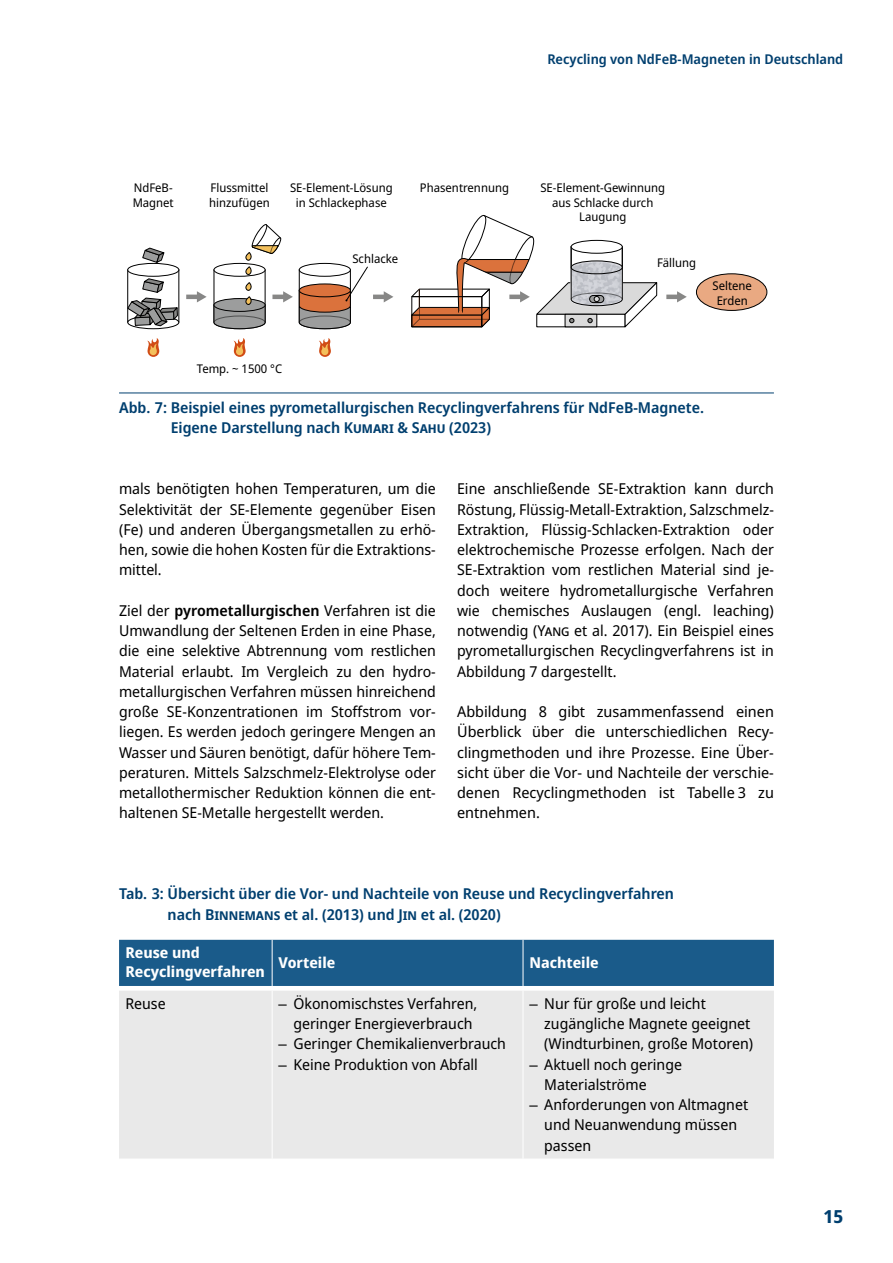
<style>
.page{position:relative;width:893px;height:1263px;background:#fff}
.page>*{position:absolute;margin:0;border:0;box-sizing:border-box;transform-origin:0 0}
.t1{font:700 18px "Noto Sans Display";color:#003f6f}
.P-Fliesstext{font:15px/20.2px "Noto Sans Display";color:#000;text-align:justify}
.BU{font:600 15px/20.2px "Noto Sans Display";color:#003f6f}
.Tabellenüberschrift{font:600 15px/20.2px "Noto Sans Display";color:#003f6f}
.Tabelle_bold_links{font:700 15px/19.5px "Noto Sans Display";color:#fff}
.Tabelle_links{font:15px "Noto Sans Display";color:#000}
.t2{font:600 13.5px "Noto Sans Display";color:#003f6f}
.t3{font:12px/14.4px "Noto Sans Display";color:#000;text-align:center}
.s1{font-weight:600}
.s2{font-family:"Arial"}
</style>
<div class="page">
<div style="left:696px;top:274px;width:71px;height:36px;background:#e9a982;border-radius:50%"></div>
<div style="left:696px;top:273px;width:71px;height:38px;border:1px solid #000;border-radius:50%"></div>
<svg style="left:142px;top:247px;width:23px;height:16px"></svg>
<svg style="left:127px;top:271px;width:52px;height:58px"></svg>
<div style="left:128px;top:263px;width:51px;height:13px;background:#fff;border-radius:50%"></div>
<div style="left:127px;top:263px;width:52px;height:14px;border:1px solid #000;border-radius:50%"></div>
<svg style="left:299px;top:263px;width:51px;height:13px"></svg>
<div style="left:299px;top:263px;width:52px;height:14px;border:1px solid #000;border-radius:50%"></div>
<svg style="left:299px;top:266px;width:69px;height:63px"></svg>
<hr style="left:186px;top:295px;width:13px;height:4px;background:#878786">
<svg style="left:197px;top:291px;width:10px;height:11px"></svg>
<svg style="left:213px;top:224px;width:80px;height:105px"></svg>
<hr style="left:373px;top:295px;width:12px;height:4px;background:#878786">
<svg style="left:384px;top:291px;width:9px;height:11px"></svg>
<svg style="left:411px;top:214px;width:247px;height:114px"></svg>
<hr style="left:666px;top:295px;width:13px;height:4px;background:#878786">
<svg style="left:677px;top:291px;width:10px;height:11px"></svg>
<svg style="left:233px;top:338px;width:13px;height:19px"></svg>
<svg style="left:319px;top:338px;width:12px;height:19px"></svg>
<svg style="left:147px;top:338px;width:12px;height:19px"></svg>
<hr style="left:119px;top:393px;width:655px;height:1px;background:#003f6f">
<div style="left:119px;top:940px;width:655px;height:46px;background:#1a5b8a"></div>
<div style="left:119px;top:991px;width:655px;height:168px;background:#e9e9e9"></div>
<hr style="left:272px;top:940px;width:1px;height:46px;background:#fff">
<hr style="left:523px;top:940px;width:1px;height:46px;background:#fff">
<hr style="left:272px;top:991px;width:1px;height:168px;background:#fff">
<hr style="left:523px;top:991px;width:1px;height:168px;background:#fff">
<p class="t2" style="left:547px;top:50px;width:297px">Recycling von NdFeB-Magneten in Deutschland</p>
<p class="t3" style="left:133px;top:181px;width:43px;text-align:left">NdFeB-<br>Magnet</p>
<p class="t3" style="left:209px;top:181px;width:62px;text-align:left">Flussmittel hinzufügen</p>
<p class="t3" style="left:290px;top:181px;width:104px">SE-Element-Lösung in Schlackephase</p>
<p class="t3" style="left:420px;top:181px;width:91px">Phasentrennung</p>
<p class="t3" style="left:540px;top:181px;width:126px">SE-Element-Gewinnung aus Schlacke durch<br>Laugung</p>
<p class="t3" style="left:352px;top:252px;width:47px">Schlacke</p>
<p class="t3" style="left:657px;top:255px;width:41px">Fällung</p>
<p class="t3" style="left:712px;top:279px;width:41px">Seltene<br>Erden</p>
<p class="t3" style="left:197px;top:361px;width:87px">Temp. ~ 1500 °C</p>
<p class="BU" style="left:171px;top:398px;width:535px;text-indent:-52px">Abb. 7: Beispiel eines pyrometallurgischen Recyclingverfahrens für NdFeB-Magnete.<br>Eigene Darstellung nach Kumari &amp; Sahu (2023)</p>
<p class="P-Fliesstext" style="left:119px;top:479px;width:318px">mals benötigten hohen Temperaturen, um die Selektivität der SE-Elemente gegenüber Eisen (Fe) und anderen Übergangsmetallen zu erhö&shy;hen, sowie die hohen Kosten für die Extraktions&shy;mittel.</p>
<p class="P-Fliesstext" style="left:119px;top:600px;width:318px">Ziel der <span class="s1">pyrometallurgischen</span> Verfahren ist die Umwandlung der Seltenen Erden in eine Phase, die eine selektive Abtrennung vom restlichen Material erlaubt. Im Vergleich zu den hydro&shy;metallurgischen Verfahren müssen hinreichend große SE-Konzentrationen im Stoffstrom vor&shy;liegen. Es werden jedoch geringere Mengen an Wasser und Säuren benötigt, dafür höhere Tem&shy;peraturen. Mittels Salzschmelz-Elektrolyse oder metallothermischer Reduktion können die ent&shy;haltenen SE-Metalle hergestellt werden.</p>
<p class="P-Fliesstext" style="left:457px;top:479px;width:318px">Eine anschließende SE-Extraktion kann durch Röstung, Flüssig-Metall-Extraktion, Salzschmelz-Extraktion, Flüssig-Schlacken-Extraktion oder elektrochemische Prozesse erfolgen. Nach der SE-Extraktion vom restlichen Material sind je&shy;doch weitere hydrometallurgische Verfahren wie chemisches Auslaugen (engl. leaching) notwendig (Yang et al. 2017). Ein Beispiel eines pyrometallurgischen Recyclingverfahrens ist in Abbildung 7 dargestellt.</p>
<p class="P-Fliesstext" style="left:457px;top:702px;width:318px">Abbildung 8 gibt zusammenfassend einen Überblick über die unterschiedlichen Recy&shy;clingmethoden und ihre Prozesse. Eine Über&shy;sicht über die Vor- und Nachteile der verschie&shy;denen Recyclingmethoden ist Tabelle 3 zu entnehmen.</p>
<p class="Tabellenüberschrift" style="left:168px;top:884px;width:508px;text-indent:-49px">Tab. 3: Übersicht über die Vor- und Nachteile von Reuse und Recyclingverfahren nach Binnemans et al. (2013) und Jin et al. (2020)</p>
<p class="Tabelle_bold_links" style="left:125px;top:943px;width:141px">Reuse und<br>Recyclingverfahren</p>
<p class="Tabelle_bold_links" style="left:279px;top:953px;width:58px">Vorteile</p>
<p class="Tabelle_bold_links" style="left:529px;top:953px;width:71px">Nachteile</p>
<p class="Tabelle_links" style="left:125px;top:993px;width:42px">Reuse</p>
<p class="P-Fliesstext" style="left:293px;top:993px;width:185px;text-indent:-15px"><span class="s2">–</span> Ökonomischstes Verfahren, geringer Energieverbrauch</p>
<p class="P-Fliesstext" style="left:279px;top:1034px;width:229px"><span class="s2">–</span> Geringer Chemikalienverbrauch</p>
<p class="P-Fliesstext" style="left:279px;top:1054px;width:201px"><span class="s2">–</span> Keine Produktion von Abfall</p>
<p class="P-Fliesstext" style="left:544px;top:993px;width:210px;text-align:left;text-indent:-15px"><span class="s2">–</span> Nur für große und leicht zugängliche Magnete geeignet (Windturbinen, große Motoren)</p>
<p class="P-Fliesstext" style="left:544px;top:1054px;width:139px;text-indent:-15px"><span class="s2">–</span> Aktuell noch geringe<br>Materialströme</p>
<p class="P-Fliesstext" style="left:544px;top:1095px;width:205px;text-align:left;text-indent:-15px"><span class="s2">–</span> Anforderungen von Altmagnet und Neuanwendung müssen passen</p>
<p class="t1" style="left:824px;top:1204px;width:21px">15</p>
</div>
